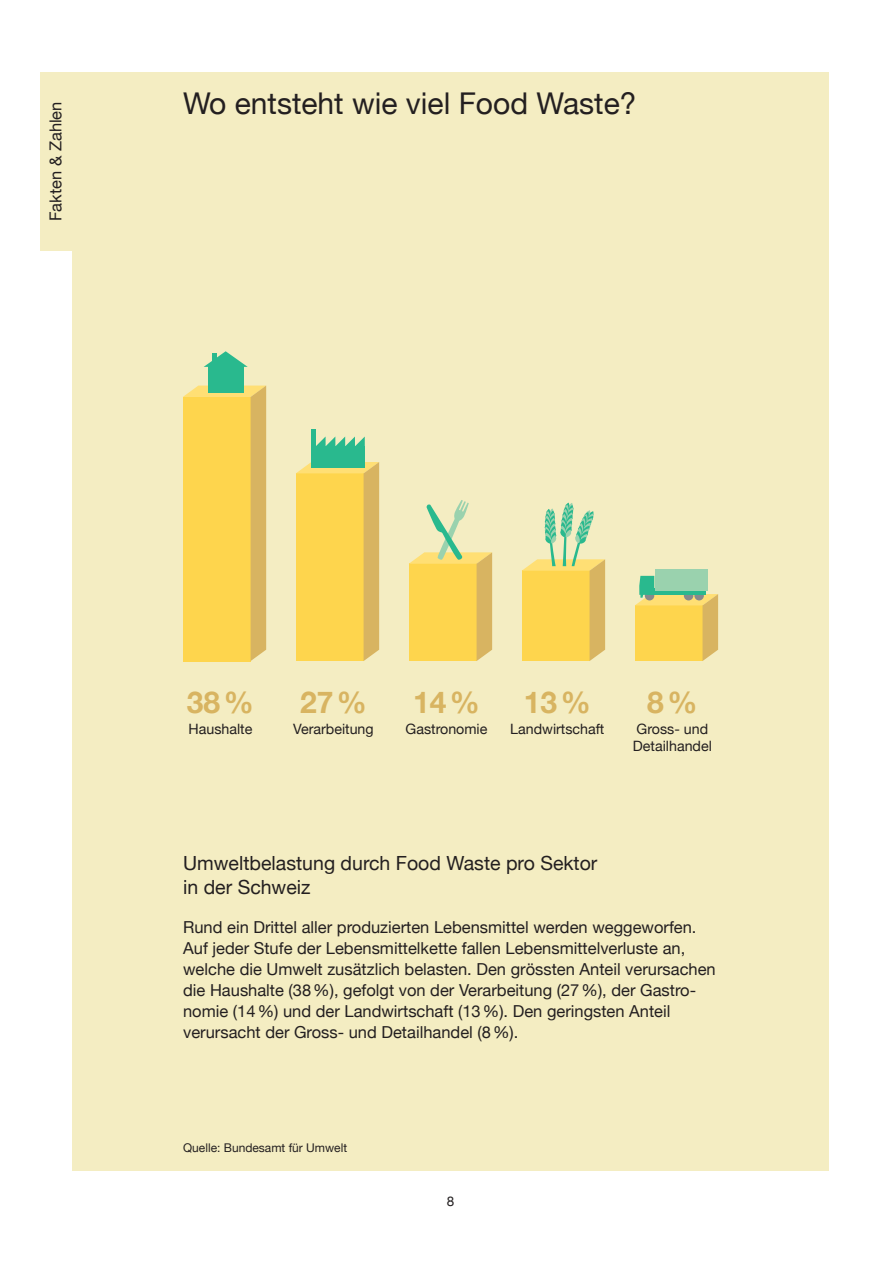
<style>
.page{position:relative;width:893px;height:1263px;background:#fff}
.page>*{position:absolute;margin:0;border:0;box-sizing:border-box;transform-origin:0 0}
.Titel_mittel{font:30px "Helvetica Neue";color:#231f20}
.Beschriftung_Piktos_2{font:700 30px "Helvetica Neue";color:#d8b461}
.t1{font:500 22.35px "Circular Std";color:#d8b461}
.Lauftext_gross{font:19.5px/24px "Helvetica Neue";color:#231f20}
.Lauftext_mittel{font:16.5px/21px "Helvetica Neue";color:#231f20}
.Beschriftung_Piktos_2-2{font:14.25px/17.2px "Helvetica Neue";color:#231f20}
.t2{font:13.5px "Helvetica Neue";color:#231f20}
.Bildlegende{font:12px "Helvetica Neue";color:#231f20}
</style>
<div class="page">
<div style="left:72px;top:72px;width:757px;height:1098px;background:#f4edc2"></div>
<div style="left:40px;top:72px;width:32px;height:179px;background:#f4edc2"></div>
<svg style="left:183px;top:386px;width:83px;height:275px;background:#f7cf52"></svg>
<svg style="left:296px;top:462px;width:83px;height:199px;background:#f7cf52"></svg>
<div style="left:208px;top:366px;width:35px;height:27px;background:#29b98e"></div>
<svg style="left:204px;top:351px;width:44px;height:16px"></svg>
<div style="left:311px;top:446px;width:54px;height:22px;background:#29b98e"></div>
<div style="left:311px;top:429px;width:5px;height:27px;background:#29b98e"></div>
<svg style="left:316px;top:436px;width:49px;height:10px"></svg>
<svg style="left:409px;top:500px;width:83px;height:161px"></svg>
<svg style="left:522px;top:503px;width:83px;height:158px"></svg>
<svg style="left:635px;top:576px;width:83px;height:85px;background:#ecd060"></svg>
<div style="left:647px;top:589px;width:59px;height:6px;background:#29b98e"></div>
<div style="left:655px;top:569px;width:53px;height:22px;background:#9ad2ae"></div>
<p class="Lauftext_mittel" style="left:46px;top:221px;width:121px;rotate:-90deg">Fakten &amp; Zahlen</p>
<p class="Titel_mittel" style="left:183px;top:82px;width:455px">Wo entsteht wie viel Food Waste?</p>
<p class="t1" style="left:195px;top:677px;width:45px">38%</p>
<p class="t1" style="left:309px;top:677px;width:43px">27%</p>
<p class="t1" style="left:423px;top:677px;width:42px">14%</p>
<p class="t1" style="left:536px;top:678px;width:41px">13%</p>
<p class="t1" style="left:653px;top:677px;width:33px">8%</p>
<p class="Beschriftung_Piktos_2" style="left:187px;top:678px;width:69px">38%</p>
<p class="Beschriftung_Piktos_2-2" style="left:188px;top:721px;width:65px">Haushalte</p>
<p class="Beschriftung_Piktos_2" style="left:300px;top:678px;width:68px">27%</p>
<p class="Beschriftung_Piktos_2-2" style="left:293px;top:721px;width:82px">Verarbeitung</p>
<p class="Beschriftung_Piktos_2" style="left:413px;top:678px;width:68px">14%</p>
<p class="Beschriftung_Piktos_2-2" style="left:406px;top:721px;width:83px">Gastronomie</p>
<p class="Beschriftung_Piktos_2" style="left:524px;top:678px;width:69px">13%</p>
<p class="Beschriftung_Piktos_2-2" style="left:510px;top:721px;width:96px">Landwirtschaft</p>
<p class="Beschriftung_Piktos_2" style="left:647px;top:678px;width:52px">8%</p>
<p class="Beschriftung_Piktos_2-2" style="left:633px;top:721px;width:80px">Gross- und<br>Detailhandel</p>
<p class="Lauftext_gross" style="left:183px;top:852px;width:416px">Umweltbelastung durch Food Waste pro Sektor in der Schweiz</p>
<p class="Lauftext_mittel" style="left:183px;top:918px;width:534px">Rund ein Drittel aller produzierten Lebensmittel werden weggeworfen.<br>Auf jeder Stufe der Lebensmittelkette fallen Lebensmittelverluste an, welche die Umwelt zusätzlich belasten. Den grössten Anteil verursachen die Haushalte (38%), gefolgt von der Verarbeitung (27%), der Gastro&shy;nomie (14%) und der Landwirtschaft (13%). Den geringsten Anteil verursacht der Gross- und Detailhandel (8%).</p>
<p class="Bildlegende" style="left:183px;top:1139px;width:166px">Quelle: Bundesamt für Umwelt</p>
<p class="t2" style="left:447px;top:1191px;width:9px">8</p>
</div>
